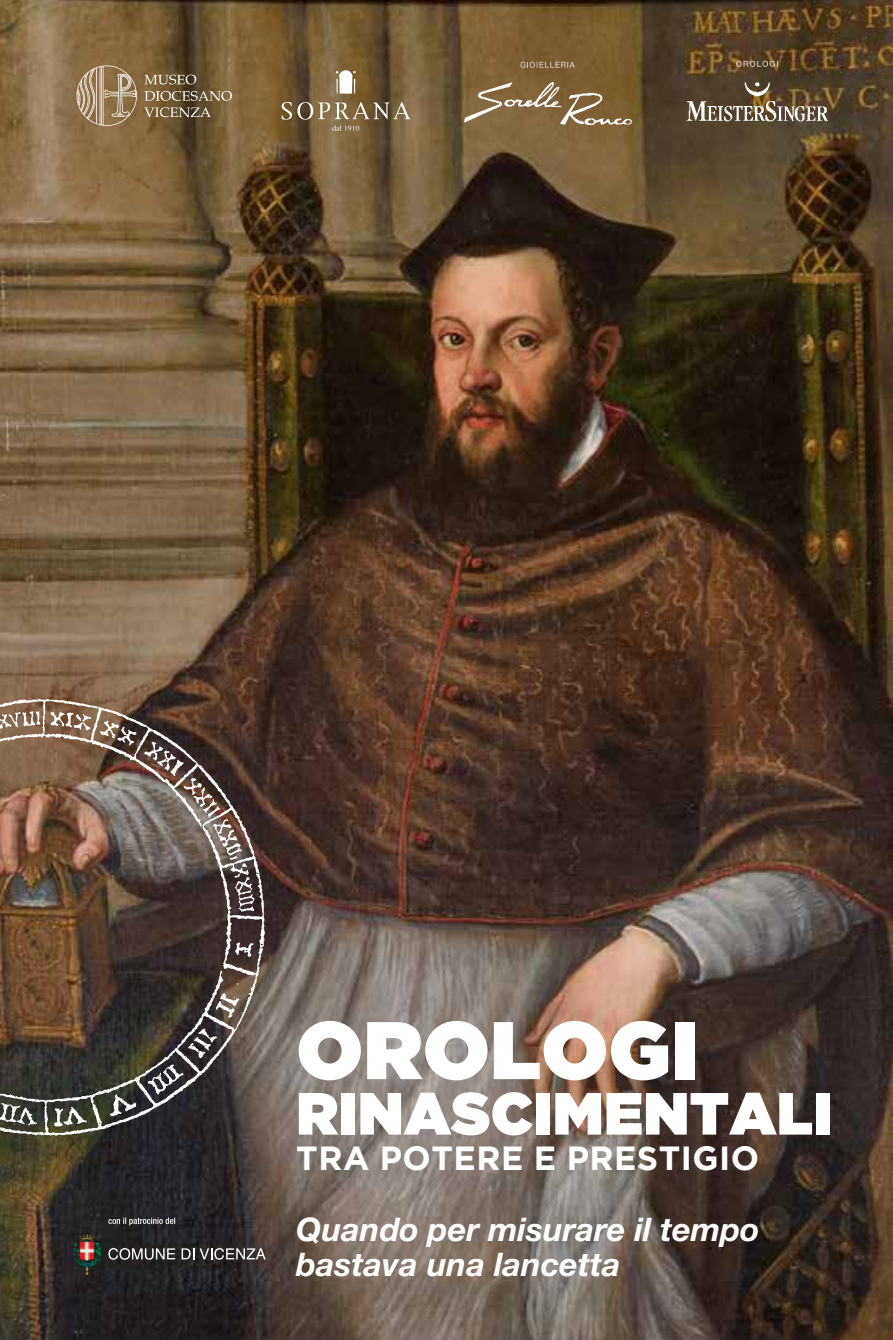
<style>
.page{position:relative;width:893px;height:1340px;background:#fff}
.page>*{position:absolute;margin:0;border:0;box-sizing:border-box;transform-origin:0 0}
.t1{font:81.45px "Gotham Ultra";letter-spacing:.015em;color:#fff}
.t2{font:59.4px "Gotham Ultra";letter-spacing:.015em;color:#fff}
.t3{font:700 33.3px "Gotham";letter-spacing:.015em;color:#fff}
.t4{font:italic 700 32.4px/35.3px "Helvetica Neue";color:#fff}
</style>
<div class="page">
<img style="left:0;top:0;width:893px;height:1339px">
<img style="left:0;top:687px;width:280px;height:457px">
<svg style="left:78px;top:1234px;width:8px;height:6px"></svg>
<svg style="left:108px;top:1247px;width:67px;height:12px"></svg>
<svg style="left:182px;top:1248px;width:12px;height:11px"></svg>
<svg style="left:200px;top:1247px;width:66px;height:12px"></svg>
<svg style="left:108px;top:1217px;width:67px;height:8px"></svg>
<svg style="left:336px;top:70px;width:20px;height:24px"></svg>
<svg style="left:282px;top:102px;width:128px;height:29px;background:#857454"></svg>
<svg style="left:77px;top:65px;width:60px;height:61px;background:#a28b69"></svg>
<svg style="left:144px;top:75px;width:52px;height:9px"></svg>
<svg style="left:145px;top:91px;width:87px;height:10px"></svg>
<svg style="left:144px;top:107px;width:67px;height:10px"></svg>
<img style="left:685px;top:78px;width:144px;height:44px">
<svg style="left:736px;top:61px;width:42px;height:6px"></svg>
<img style="left:464px;top:83px;width:172px;height:42px">
<svg style="left:520px;top:62px;width:55px;height:6px"></svg>
<h1 class="t1" style="left:297px;top:1003px;width:402px">OROLOGI</h1>
<h2 class="t2" style="left:296px;top:1079px;width:537px">RINASCIMENTALI</h2>
<p class="t3" style="left:296px;top:1138px;width:464px">TRA POTERE E PRESTIGIO</p>
<p class="t4" style="left:296px;top:1210px;width:465px">Quando per misurare il tempo bastava una lancetta</p>
</div>
